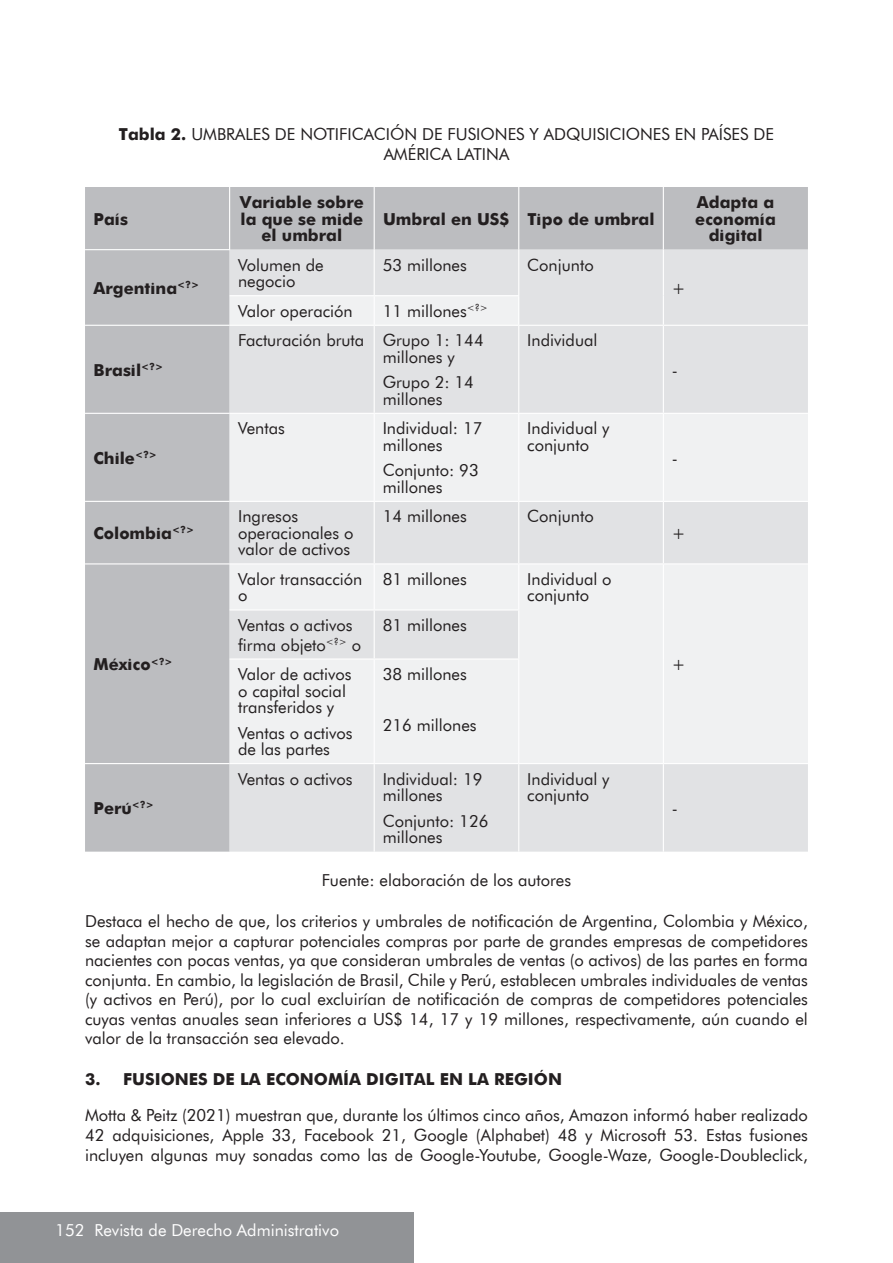
<style>
.page{position:relative;width:893px;height:1263px;background:#fff}
.page>*{position:absolute;margin:0;border:0;box-sizing:border-box;transform-origin:0 0}
.t1{font:16.5px/16.5px "Futura BT";color:#231f20}
.t2{font:700 16.5px/16.5px "Futura";color:#231f20;text-align:center}
.t3{font:16.5px "Futura BT";color:#fff}
.s1{font-family:"Futura";font-weight:700}
</style>
<div class="page">
<div style="left:0;top:1212px;width:414px;height:51px;background:#919396"></div>
<div style="left:85px;top:187px;width:723px;height:665px;background:#bcbdc0"></div>
<div style="left:230px;top:250px;width:578px;height:602px;background:#e1e2e4"></div>
<svg style="left:230px;top:296px;width:578px;height:467px;fill:#f0f1f2"></svg>
<hr style="left:229px;top:187px;width:1px;height:62px;background:#fff">
<hr style="left:374px;top:187px;width:1px;height:63px;background:#fff">
<hr style="left:518px;top:187px;width:1px;height:63px;background:#fff">
<hr style="left:663px;top:187px;width:1px;height:63px;background:#fff">
<hr style="left:85px;top:249px;width:145px;height:1px;background:#fff">
<hr style="left:85px;top:325px;width:145px;height:1px;background:#fff">
<hr style="left:85px;top:413px;width:145px;height:1px;background:#fff">
<hr style="left:85px;top:501px;width:145px;height:1px;background:#fff">
<hr style="left:85px;top:563px;width:145px;height:1px;background:#fff">
<hr style="left:85px;top:763px;width:145px;height:1px;background:#fff">
<hr style="left:374px;top:250px;width:1px;height:45px;background:#fff">
<hr style="left:518px;top:250px;width:1px;height:45px;background:#fff">
<hr style="left:663px;top:250px;width:1px;height:46px;background:#fff">
<svg style="left:663px;top:296px;width:1px;height:29px"></svg>
<hr style="left:230px;top:295px;width:144px;height:1px;background:#fff">
<hr style="left:374px;top:295px;width:145px;height:1px;background:#fff">
<svg style="left:374px;top:296px;width:1px;height:29px"></svg>
<svg style="left:518px;top:296px;width:1px;height:29px"></svg>
<hr style="left:230px;top:325px;width:144px;height:1px;background:#fff">
<hr style="left:374px;top:325px;width:145px;height:1px;background:#fff">
<hr style="left:374px;top:326px;width:1px;height:87px;background:#fff">
<hr style="left:519px;top:325px;width:144px;height:1px;background:#fff">
<hr style="left:518px;top:326px;width:1px;height:87px;background:#fff">
<hr style="left:663px;top:325px;width:145px;height:1px;background:#fff">
<hr style="left:663px;top:326px;width:1px;height:87px;background:#fff">
<hr style="left:230px;top:413px;width:144px;height:1px;background:#fff">
<hr style="left:374px;top:413px;width:145px;height:1px;background:#fff">
<hr style="left:374px;top:414px;width:1px;height:87px;background:#fff">
<hr style="left:519px;top:413px;width:144px;height:1px;background:#fff">
<hr style="left:518px;top:414px;width:1px;height:87px;background:#fff">
<hr style="left:663px;top:413px;width:145px;height:1px;background:#fff">
<hr style="left:663px;top:414px;width:1px;height:87px;background:#fff">
<hr style="left:230px;top:501px;width:144px;height:1px;background:#fff">
<hr style="left:374px;top:501px;width:145px;height:1px;background:#fff">
<hr style="left:374px;top:502px;width:1px;height:61px;background:#fff">
<hr style="left:519px;top:501px;width:144px;height:1px;background:#fff">
<hr style="left:518px;top:502px;width:1px;height:61px;background:#fff">
<hr style="left:663px;top:501px;width:145px;height:1px;background:#fff">
<hr style="left:663px;top:502px;width:1px;height:61px;background:#fff">
<hr style="left:230px;top:563px;width:144px;height:1px;background:#fff">
<hr style="left:374px;top:563px;width:145px;height:1px;background:#fff">
<hr style="left:374px;top:564px;width:1px;height:45px;background:#fff">
<hr style="left:519px;top:563px;width:144px;height:1px;background:#fff">
<hr style="left:518px;top:564px;width:1px;height:45px;background:#fff">
<hr style="left:663px;top:563px;width:145px;height:1px;background:#fff">
<hr style="left:663px;top:564px;width:1px;height:46px;background:#fff">
<hr style="left:663px;top:610px;width:1px;height:49px;background:#fff">
<hr style="left:663px;top:659px;width:1px;height:104px;background:#fff">
<hr style="left:230px;top:609px;width:144px;height:1px;background:#fff">
<hr style="left:374px;top:609px;width:145px;height:1px;background:#fff">
<hr style="left:374px;top:610px;width:1px;height:48px;background:#fff">
<hr style="left:518px;top:610px;width:1px;height:48px;background:#fff">
<hr style="left:230px;top:658px;width:144px;height:2px;background:#fff">
<hr style="left:374px;top:658px;width:145px;height:2px;background:#fff">
<hr style="left:374px;top:660px;width:1px;height:103px;background:#fff">
<hr style="left:518px;top:660px;width:1px;height:103px;background:#fff">
<hr style="left:230px;top:763px;width:144px;height:1px;background:#fff">
<hr style="left:374px;top:763px;width:145px;height:1px;background:#fff">
<hr style="left:374px;top:764px;width:1px;height:88px;background:#fff">
<hr style="left:519px;top:763px;width:144px;height:1px;background:#fff">
<hr style="left:518px;top:764px;width:1px;height:88px;background:#fff">
<hr style="left:663px;top:763px;width:145px;height:1px;background:#fff">
<hr style="left:663px;top:764px;width:1px;height:88px;background:#fff">
<p class="t1" style="left:119px;top:124px;width:657px;line-height:19.5px;text-align:center"><span class="s1">Tabla 2.</span> UMBRALES DE NOTIFICACIÓN DE FUSIONES Y ADQUISICIONES EN PAÍSES DE<br>AMÉRICA LATINA</p>
<p class="t2" style="left:94px;top:209px;width:36px">País</p>
<p class="t2" style="left:94px;top:278px;width:107px">Argentina<sup>&lt;?&gt;</sup></p>
<p class="t2" style="left:94px;top:360px;width:71px">Brasil<sup>&lt;?&gt;</sup></p>
<p class="t2" style="left:94px;top:448px;width:65px">Chile<sup>&lt;?&gt;</sup></p>
<p class="t2" style="left:94px;top:524px;width:102px">Colombia<sup>&lt;?&gt;</sup></p>
<p class="t2" style="left:94px;top:655px;width:80px">México<sup>&lt;?&gt;</sup></p>
<p class="t2" style="left:94px;top:799px;width:62px">Perú<sup>&lt;?&gt;</sup></p>
<p class="t2" style="left:240px;top:193px;width:125px">Variable sobre la que se mide el umbral</p>
<p class="t2" style="left:383px;top:209px;width:273px">Umbral en US$ Tipo de umbral</p>
<p class="t1" style="left:238px;top:256px;width:87px">Volumen de negocio</p>
<p class="t1" style="left:383px;top:256px;width:86px">53 millones</p>
<p class="t1" style="left:527px;top:256px;width:68px">Conjunto</p>
<p class="t1" style="left:238px;top:302px;width:116px">Valor operación</p>
<p class="t1" style="left:383px;top:302px;width:107px">11 millones<sup>&lt;?&gt;</sup></p>
<p class="t1" style="left:383px;top:332px;width:103px;text-indent:-145px">Facturación bruta Grupo 1: 144 millones y</p>
<p class="t1" style="left:383px;top:374px;width:93px">Grupo 2: 14 millones</p>
<p class="t1" style="left:238px;top:420px;width:48px">Ventas</p>
<p class="t1" style="left:383px;top:420px;width:101px">Individual: 17 millones</p>
<p class="t1" style="left:383px;top:462px;width:98px">Conjunto: 93 millones</p>
<p class="t1" style="left:527px;top:332px;width:72px">Individual</p>
<p class="t1" style="left:527px;top:420px;width:84px">Individual y conjunto</p>
<p class="t1" style="left:238px;top:508px;width:117px">Ingresos operacionales o valor de activos</p>
<p class="t1" style="left:383px;top:508px;width:86px">14 millones</p>
<p class="t1" style="left:527px;top:508px;width:68px">Conjunto</p>
<p class="t1" style="left:238px;top:571px;width:126px">Valor transacción o</p>
<p class="t1" style="left:383px;top:571px;width:86px">81 millones</p>
<p class="t1" style="left:527px;top:571px;width:86px">Individual o conjunto</p>
<p class="t1" style="left:238px;top:615px;width:125px;line-height:19.5px">Ventas o activos firma objeto<sup>&lt;?&gt;</sup> o</p>
<p class="t1" style="left:383px;top:617px;width:86px">81 millones</p>
<p class="t1" style="left:238px;top:666px;width:115px">Valor de activos o capital social transferidos y</p>
<p class="t1" style="left:238px;top:724px;width:116px">Ventas o activos de las partes</p>
<p class="t1" style="left:383px;top:666px;width:86px">38 millones</p>
<p class="t1" style="left:383px;top:717px;width:95px">216 millones</p>
<p class="t1" style="left:238px;top:770px;width:116px">Ventas o activos</p>
<p class="t1" style="left:383px;top:770px;width:101px">Individual: 19 millones</p>
<p class="t1" style="left:383px;top:812px;width:107px">Conjunto: 126 millones</p>
<p class="t1" style="left:527px;top:770px;width:84px">Individual y conjunto</p>
<p class="t2" style="left:695px;top:193px;width:82px">Adapta a economía digital</p>
<p class="t1" style="left:672px;top:279px;width:15px">+</p>
<p class="t1" style="left:672px;top:361px;width:8px">-</p>
<p class="t1" style="left:672px;top:449px;width:8px">-</p>
<p class="t1" style="left:672px;top:525px;width:15px">+</p>
<p class="t1" style="left:672px;top:656px;width:15px">+</p>
<p class="t1" style="left:672px;top:800px;width:8px">-</p>
<p class="t1" style="left:322px;top:872px;width:251px">Fuente: elaboración de los autores</p>
<p class="t1" style="left:85px;top:911px;width:724px;line-height:19.5px;text-align:justify">Destaca el hecho de que, los criterios y umbrales de notificación de Argentina, Colombia y México, se adaptan mejor a capturar potenciales compras por parte de grandes empresas de competidores nacientes con pocas ventas, ya que consideran umbrales de ventas (o activos) de las partes en forma conjunta. En cambio, la legislación de Brasil, Chile y Perú, establecen umbrales individuales de ventas (y activos en Perú), por lo cual excluirían de notificación de compras de competidores potenciales cuyas ventas anuales sean inferiores a US$ 14, 17 y 19 millones, respectivamente, aún cuando el valor de la transacción sea elevado.</p>
<p class="t2" style="left:85px;top:1070px;width:478px">3. FUSIONES DE LA ECONOMÍA DIGITAL EN LA REGIÓN</p>
<p class="t1" style="left:85px;top:1106px;width:724px;line-height:19.5px;text-align:justify">Motta &amp; Peitz (2021) muestran que, durante los últimos cinco años, Amazon informó haber realizado 42 adquisiciones, Apple 33, Facebook 21, Google (Alphabet) 48 y Microsoft 53. Estas fusiones incluyen algunas muy sonadas como las de Google-Youtube, Google-Waze, Google-Doubleclick,</p>
<p class="t3" style="left:55px;top:1220px;width:285px">152 Revista de Derecho Administrativo</p>
</div>
